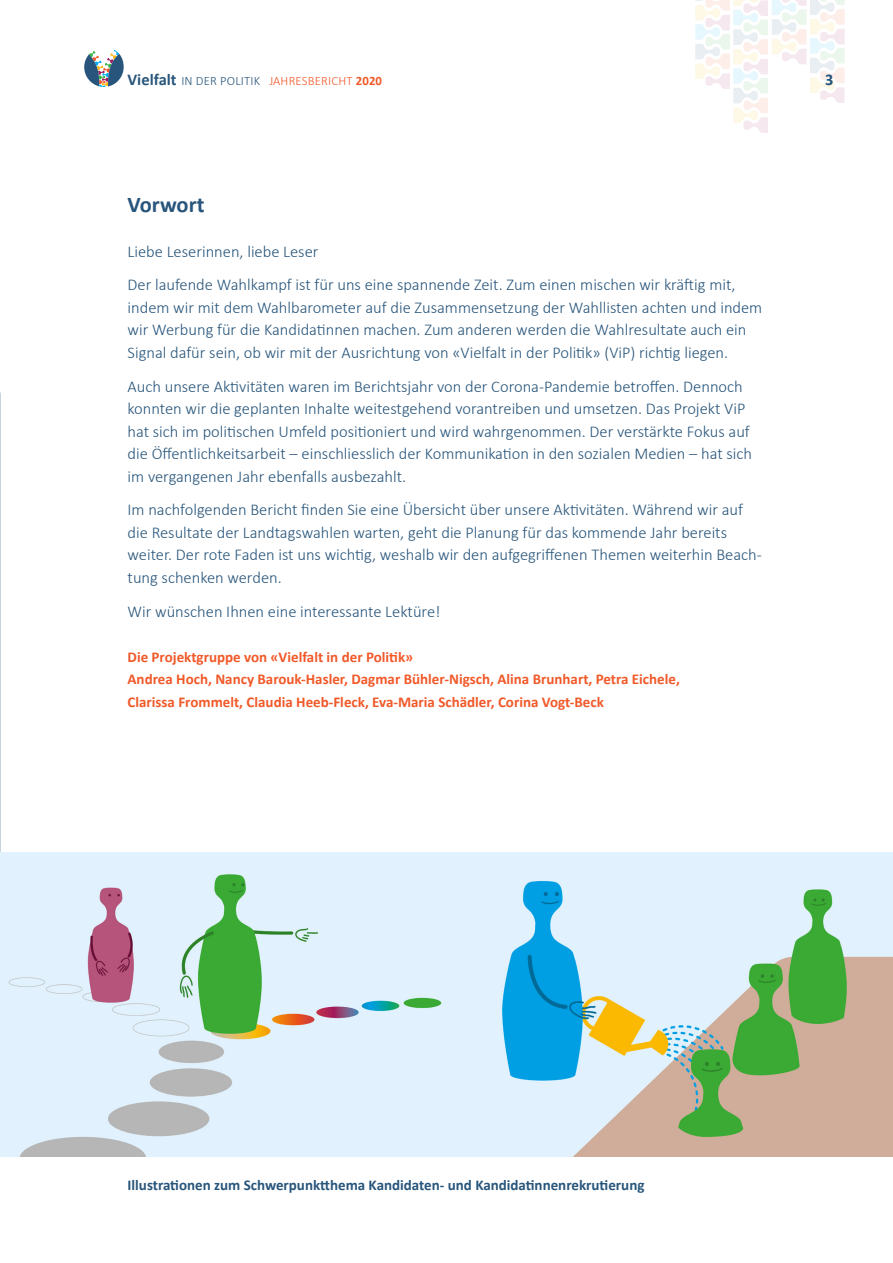
<style>
.page{position:relative;width:893px;height:1263px;background:#fff}
.page>*{position:absolute;margin:0;border:0;box-sizing:border-box;transform-origin:0 0}
.t1{font:700 22.5px "Calibri";color:#28557b}
.t2{font:300 16.5px/22.5px "Calibri";color:#28557b}
.t3{font:700 16.35px "Calibri";color:#28557b}
.t4{font:700 15px "Calibri";color:#f15929}
.t5{font:700 15px "Calibri";color:#28557b}
.t6{font:300 12.75px "Calibri";letter-spacing:.01em;color:#f15929}
.s1{font-weight:700;font-size:16.5px;color:#28557b}
.s2{color:#28557b}
.s3{font-weight:700}
</style>
<div class="page">
<svg style="left:695px;top:0;width:150px;height:133px"></svg>
<svg style="left:84px;top:49px;width:40px;height:38px"></svg>
<img style="left:442px;top:853px;width:451px;height:304px">
<img style="left:0;top:853px;width:442px;height:304px">
<p class="t6" style="left:128px;top:73px;width:256px"><span class="s1">Vielfalt</span> <span class="s2">IN DER POLITIK</span> JAHRESBERICHT <span class="s3">2020</span></p>
<p class="t3" style="left:825px;top:69px;width:10px">3</p>
<p class="t1" style="left:128px;top:190px;width:78px">Vorwort</p>
<p class="t2" style="left:128px;top:240px;width:192px">Liebe Leserinnen, liebe Leser</p>
<p class="t2" style="left:128px;top:273px;width:636px">Der laufende Wahlkampf ist für uns eine spannende Zeit. Zum einen mischen wir kräftig mit, indem wir mit dem Wahlbarometer auf die Zusammensetzung der Wahllisten achten und indem wir Werbung für die Kandidatinnen machen. Zum anderen werden die Wahlresultate auch ein Signal dafür sein, ob wir mit der Ausrichtung von «Vielfalt in der Politik» (ViP) richtig liegen.</p>
<p class="t2" style="left:128px;top:375px;width:626px">Auch unsere Aktivitäten waren im Berichtsjahr von der Corona-Pandemie betroffen. Dennoch konnten wir die geplanten Inhalte weitestgehend vorantreiben und umsetzen. Das Projekt ViP hat sich im politischen Umfeld positioniert und wird wahrgenommen. Der verstärkte Fokus auf die Öffentlichkeitsarbeit – einschliesslich der Kommunikation in den sozialen Medien – hat sich im vergangenen Jahr ebenfalls ausbezahlt.</p>
<p class="t2" style="left:128px;top:498px;width:636px">Im nachfolgenden Bericht finden Sie eine Übersicht über unsere Aktivitäten. Während wir auf die Resultate der Landtagswahlen warten, geht die Planung für das kommende Jahr bereits weiter. Der rote Faden ist uns wichtig, weshalb wir den aufgegriffenen Themen weiterhin Beach&shy;tung schenken werden.</p>
<p class="t2" style="left:128px;top:600px;width:314px">Wir wünschen Ihnen eine interessante Lektüre!</p>
<p class="t4" style="left:128px;top:647px;width:287px">Die Projektgruppe von «Vielfalt in der Politik»</p>
<p class="t4" style="left:128px;top:670px;width:554px">Andrea Hoch, Nancy Barouk-Hasler, Dagmar Bühler-Nigsch, Alina Brunhart, Petra Eichele,</p>
<p class="t4" style="left:128px;top:692px;width:478px">Clarissa Frommelt, Claudia Heeb-Fleck, Eva-Maria Schädler, Corina Vogt-Beck</p>
<p class="t5" style="left:128px;top:1176px;width:518px">Illustrationen zum Schwerpunktthema Kandidaten- und Kandidatinnenrekrutierung</p>
</div>
